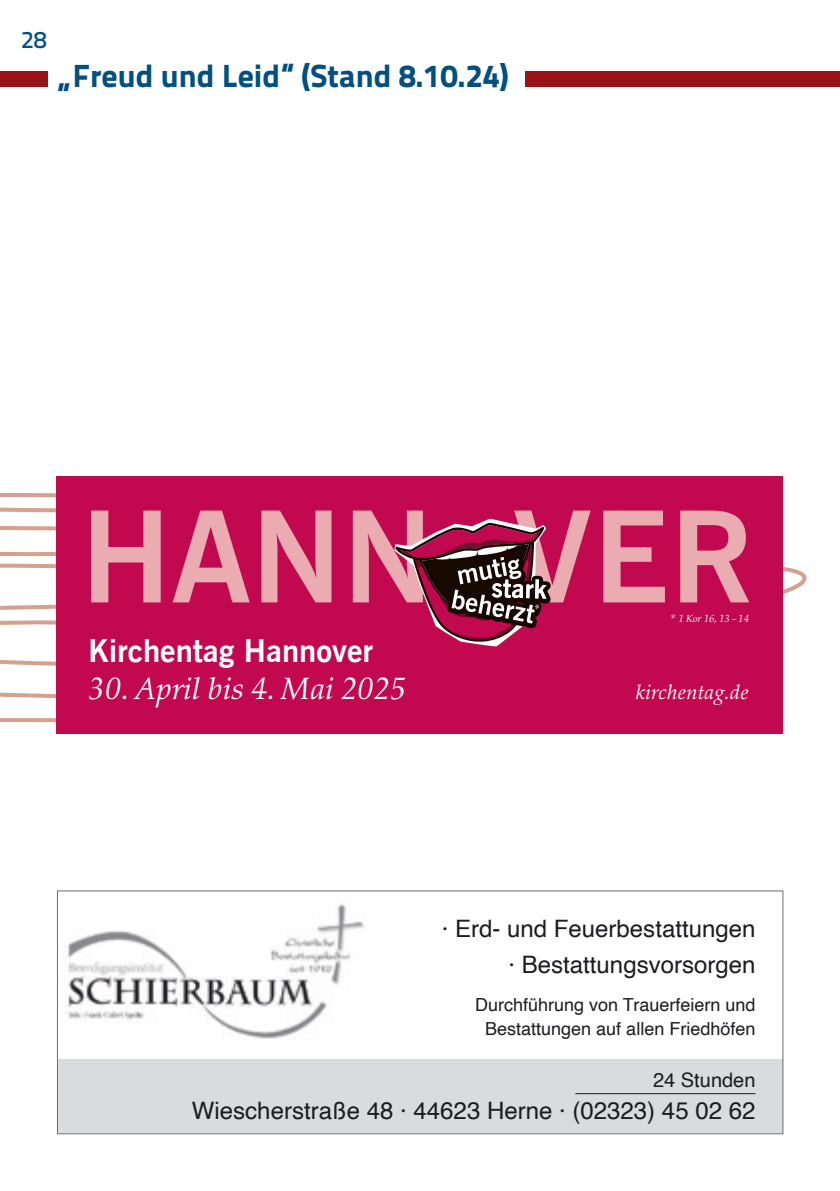
<style>
.page{position:relative;width:840px;height:1191px;background:#fff}
.page>*{position:absolute;margin:0;border:0;box-sizing:border-box;transform-origin:0 0}
.t1{font:126.2px "News Gothic Bd BT";letter-spacing:.01em;color:#eaacb0}
.t2{font:32px "Titillium Text 25 L 999 wt";color:#005081}
.t3{font:italic 31.2px "Palatino Nova";color:#fff}
.t4{font:31.2px "News Gothic Bd BT";color:#fff}
.t5{font:24px/36px "Helvetica";color:#1c1d21;text-align:right}
.t6{font:24px "Titillium Text 25 L 600 wt";color:#005081}
.t7{font:italic 20.8px "Palatino Nova";color:#fff}
.t8{font:20px "Helvetica";color:#1c1d21}
.t9{font:18px/24px "Helvetica";color:#1c1d21;text-align:center}
.t10{font:italic 10.4px "Palatino Nova";color:#fff}
</style>
<div class="page">
<div style="left:525px;top:71px;width:314px;height:15px;background:#991418"></div>
<div style="left:0;top:71px;width:48px;height:15px;background:#991418"></div>
<img style="left:67px;top:903px;width:298px;height:136px">
<div style="left:57px;top:1058px;width:725px;height:74px;background:#d9dbdd"></div>
<hr style="left:575px;top:1093px;width:180px;height:1px;background:#1c1d21">
<div style="left:57px;top:890px;width:726px;height:244px;border:1px solid #6c6d70"></div>
<svg style="left:0;top:487px;width:807px;height:247px"></svg>
<div style="left:57px;top:476px;width:725px;height:257px;background:#c20950"></div>
<svg style="left:394px;top:518px;width:156px;height:129px"></svg>
<p class="t6" style="left:21px;top:21px;width:27px">28</p>
<h2 class="t2" style="left:58px;top:51px;width:451px">„Freud und Leid“ (Stand 8.10.24)</h2>
<h1 class="t1" style="left:81px;top:473px;width:674px">HANN VER</h1>
<p class="t10" style="left:669px;top:612px;width:81px">* 1 Kor 16, 13–14</p>
<p class="t4" style="left:89px;top:630px;width:286px">Kirchentag Hannover</p>
<p class="t3" style="left:89px;top:670px;width:319px">30. April bis 4. Mai 2025</p>
<p class="t7" style="left:635px;top:680px;width:115px">kirchentag.de</p>
<p class="t5" style="left:441px;top:911px;width:315px">· Erd- und Feuerbestattungen · Bestattungsvorsorgen</p>
<p class="t9" style="left:475px;top:993px;width:282px">Durchführung von Trauerfeiern und<br>Bestattungen auf allen Friedhöfen</p>
<p class="t8" style="left:652px;top:1064px;width:104px">24 Stunden</p>
<p class="t5" style="left:192px;top:1093px;width:564px">Wiescherstraße 48 · 44623 Herne · (02323) 45 02 62</p>
</div>
